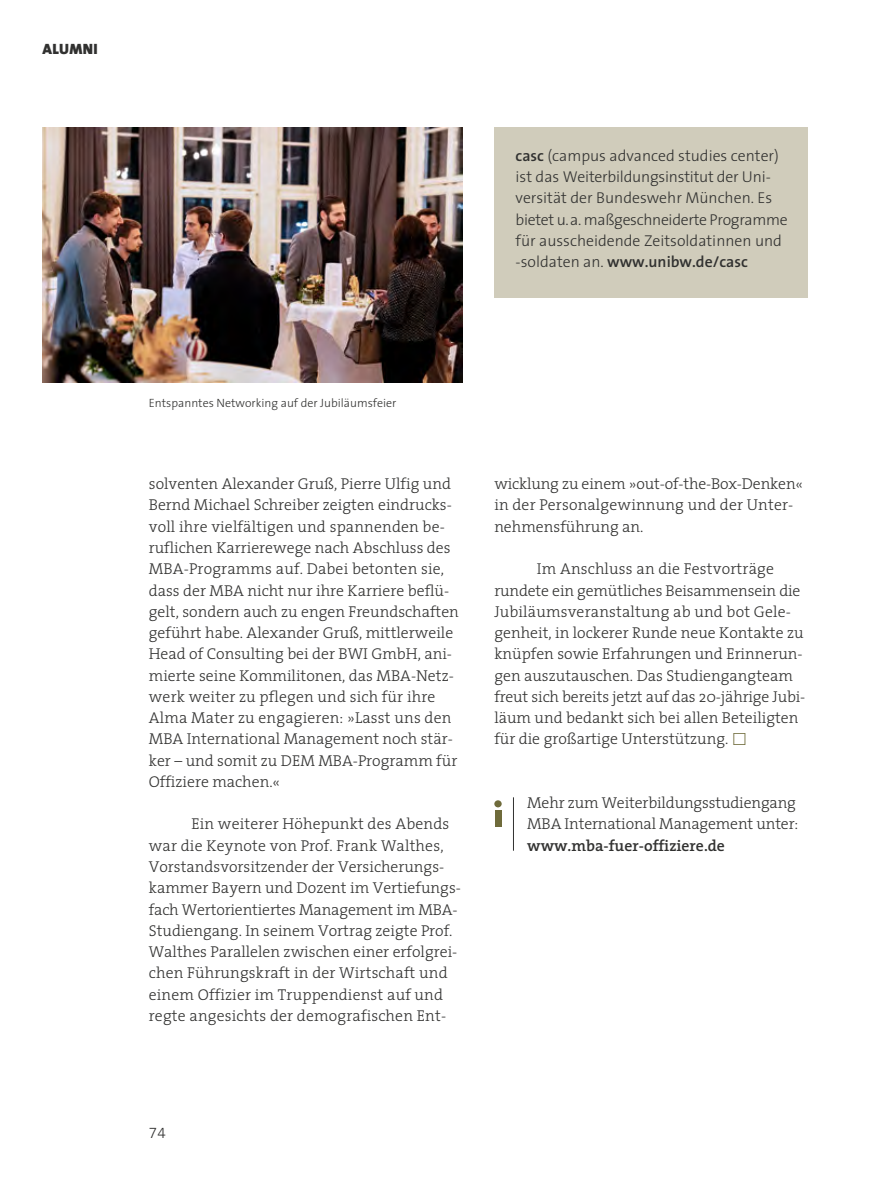
<style>
.page{position:relative;width:893px;height:1191px;background:#fff}
.page>*{position:absolute;margin:0;border:0;box-sizing:border-box;transform-origin:0 0}
.t1{font:300 15.75px/21.3px "The Serif";color:#313130}
.t2{font:300 15.75px/21.3px "The Sans";color:#313130}
.t3{font:600 15.75px "The Serif";color:#313130}
.t4{font:900 15px "The Sans";letter-spacing:.02em;color:#313130}
.t5{font:15px "The Sans Light Expert";color:#313130}
.t6{font:300 12px "The Sans";color:#313130}
.s1{font-weight:600}
.s2{font-family:"Klavika Arrows";font-size:18px;color:#6f6b3b}
</style>
<div class="page">
<div style="left:494px;top:128px;width:314px;height:170px;background:#d0ccbb"></div>
<div style="left:495px;top:810px;width:6px;height:16px;background:#6f6b3b"></div>
<hr style="left:513px;top:797px;width:1px;height:53px;background:#313130">
<img style="left:43px;top:128px;width:419px;height:255px">
<div style="left:494px;top:800px;width:8px;height:7px;background:#6f6b3b;border-radius:50%"></div>
<p class="t4" style="left:43px;top:36px;width:57px">ALUMNI</p>
<p class="t2" style="left:516px;top:144px;width:274px"><span class="s1">casc</span> (campus advanced studies center) ist das Weiterbildungsinstitut der Uni&shy;versität der Bundeswehr München. Es bietet u.a. maßgeschneiderte Programme für ausscheidende Zeitsoldatinnen und -soldaten an. <span class="s1">www.unibw.de/casc</span></p>
<p class="t6" style="left:149px;top:393px;width:249px">Entspanntes Networking auf der Jubiläumsfeier</p>
<p class="t1" style="left:149px;top:472px;width:312px">solventen Alexander Gruß, Pierre Ulfig und Bernd Michael Schreiber zeigten eindrucks&shy;voll ihre vielfältigen und spannenden be&shy;ruflichen Karrierewege nach Abschluss des MBA-Programms auf. Dabei betonten sie, dass der MBA nicht nur ihre Karriere beflü&shy;gelt, sondern auch zu engen Freundschaften geführt habe. Alexander Gruß, mittlerweile Head of Consulting bei der BWI GmbH, ani&shy;mierte seine Kommilitonen, das MBA-Netz&shy;werk weiter zu pflegen und sich für ihre Alma Mater zu engagieren: »Lasst uns den MBA International Management noch stär&shy;ker – und somit zu DEM MBA-Programm für Offiziere machen.«</p>
<p class="t1" style="left:149px;top:813px;width:314px;text-indent:43px">Ein weiterer Höhepunkt des Abends war die Keynote von Prof. Frank Walthes, Vorstandsvorsitzender der Versicherungs&shy;kammer Bayern und Dozent im Vertiefungs&shy;fach Wertorientiertes Management im MBA-Studiengang. In seinem Vortrag zeigte Prof.<br>Walthes Parallelen zwischen einer erfolgrei&shy;chen Führungskraft in der Wirtschaft und einem Offizier im Truppendienst auf und regte angesichts der demografischen Ent-</p>
<p class="t1" style="left:494px;top:473px;width:310px">wicklung zu einem »out-of-the-Box-Denken« in der Personalgewinnung und der Unter&shy;nehmensführung an.</p>
<p class="t1" style="left:494px;top:558px;width:313px;text-indent:43px">Im Anschluss an die Festvorträge rundete ein gemütliches Beisammensein die Jubiläumsveranstaltung ab und bot Gele&shy;genheit, in lockerer Runde neue Kontakte zu knüpfen sowie Erfahrungen und Erinnerun&shy;gen auszutauschen. Das Studiengangteam freut sich bereits jetzt auf das 20-jährige Jubi&shy;läum und bedankt sich bei allen Beteiligten für die großartige Unterstützung. <span class="s2">)</span></p>
<p class="t1" style="left:527px;top:791px;width:273px">Mehr zum Weiterbildungsstudiengang<br>MBA International Management unter:</p>
<p class="t3" style="left:527px;top:832px;width:199px">www.mba-fuer-offiziere.de</p>
<p class="t5" style="left:149px;top:1121px;width:18px">74</p>
</div>
